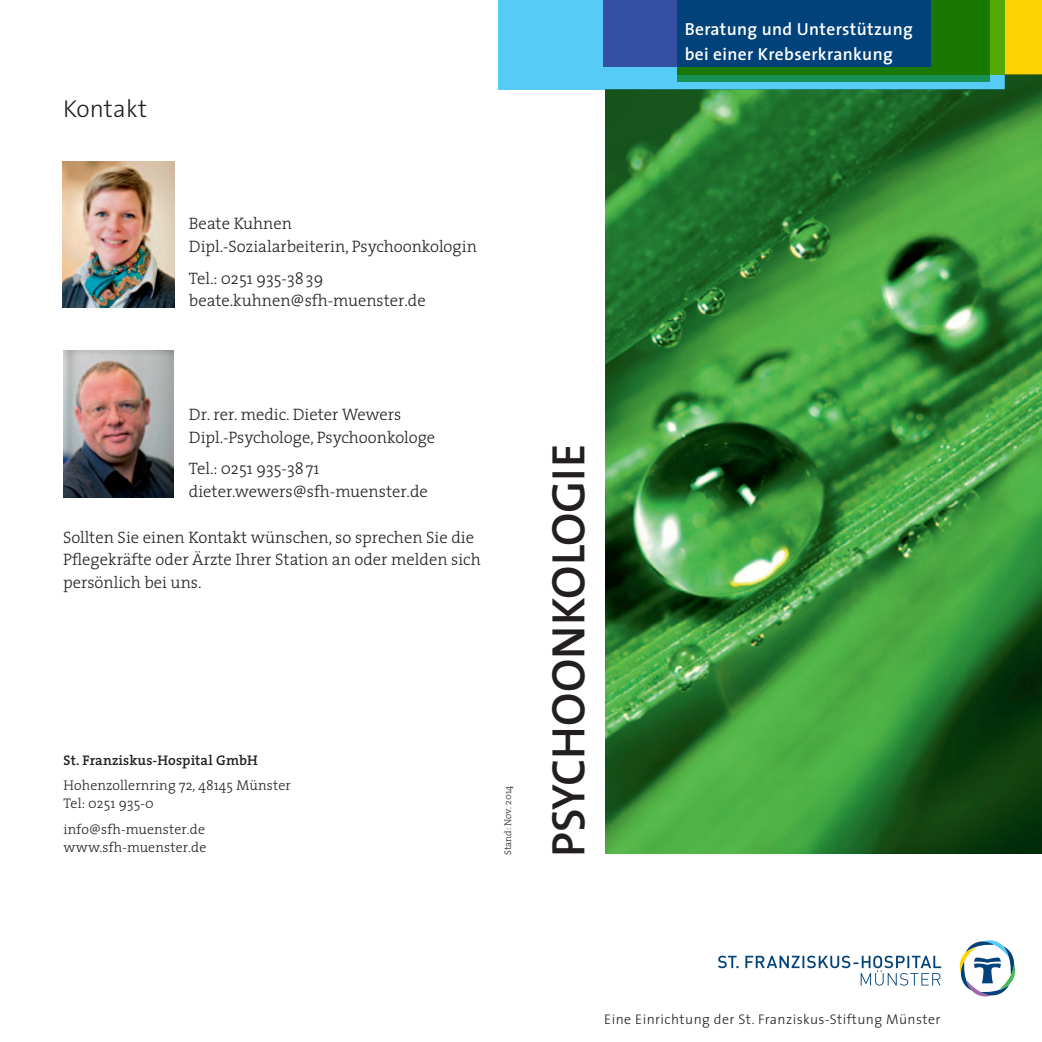
<style>
.page{position:relative;width:1042px;height:1042px;background:#fff}
.page>*{position:absolute;margin:0;border:0;box-sizing:border-box;transform-origin:0 0}
.t1{font:600 47.25px "The Sans";color:#231f20}
.t2{font:300 24.5px "The Sans";letter-spacing:.01em;color:#231f20}
.t3{font:600 17.5px/24.5px "The Sans";letter-spacing:.02em;color:#fff}
.t4{font:300 16.62px/22.8px "The Serif";color:#231f20}
.t5{font:300 14px/18.4px "The Serif";letter-spacing:.01em;color:#231f20}
.t6{font:300 14px "The Sans";letter-spacing:.03em;color:#231f20}
.t7{font:600 14px "The Serif";letter-spacing:.01em;color:#231f20}
.t8{font:300 9.62px "The Serif";color:#231f20}
</style>
<div class="page">
<img style="left:605px;top:89px;width:437px;height:764px">
<svg style="left:718px;top:955px;width:223px;height:30px"></svg>
<svg style="left:959px;top:940px;width:57px;height:57px"></svg>
<img style="left:63px;top:162px;width:111px;height:146px">
<img style="left:63px;top:351px;width:111px;height:146px">
<div style="left:499px;top:0;width:506px;height:89px;background:#56cbf5"></div>
<svg style="left:990px;top:0;width:52px;height:74px;fill:#fed304"></svg>
<svg style="left:677px;top:0;width:313px;height:82px;fill:#187801"></svg>
<div style="left:603px;top:0;width:280px;height:67px;background:#3550a3"></div>
<div style="left:677px;top:0;width:253px;height:67px;background:#004279"></div>
<h2 class="t2" style="left:63px;top:89px;width:86px">Kontakt</h2>
<p class="t4" style="left:189px;top:212px;width:289px">Beate Kuhnen<br>Dipl.-Sozialarbeiterin, Psychoonkologin</p>
<p class="t4" style="left:189px;top:266px;width:238px">Tel.: 0251 935-3839 beate.kuhnen@sfh-muenster.de</p>
<p class="t4" style="left:189px;top:402px;width:248px">Dr. rer. medic. Dieter Wewers<br>Dipl.-Psychologe, Psychoonkologe</p>
<p class="t4" style="left:189px;top:457px;width:240px">Tel.: 0251 935-3871 dieter.wewers@sfh-muenster.de</p>
<p class="t4" style="left:63px;top:525px;width:419px">Sollten Sie einen Kontakt wünschen, so sprechen Sie die<br>Pflegekräfte oder Ärzte Ihrer Station an oder melden sich persönlich bei uns.</p>
<p class="t7" style="left:64px;top:748px;width:196px">St. Franziskus-Hospital GmbH</p>
<p class="t5" style="left:64px;top:775px;width:229px">Hohenzollernring 72, 48145 Münster<br>Tel: 0251 935-0</p>
<p class="t5" style="left:64px;top:819px;width:144px">info@sfh-muenster.de www.sfh-muenster.de</p>
<p class="t8" style="left:500px;top:855px;width:71px;rotate:-90deg">Stand: Nov. 2014</p>
<h1 class="t1" style="left:529px;top:857px;width:414px;rotate:-90deg">Psychoonkologie</h1>
<p class="t3" style="left:685px;top:16px;width:230px">Beratung und Unterstützung bei einer Krebserkrankung</p>
<p class="t6" style="left:604px;top:1007px;width:338px">Eine Einrichtung der St. Franziskus-Stiftung Münster</p>
</div>
